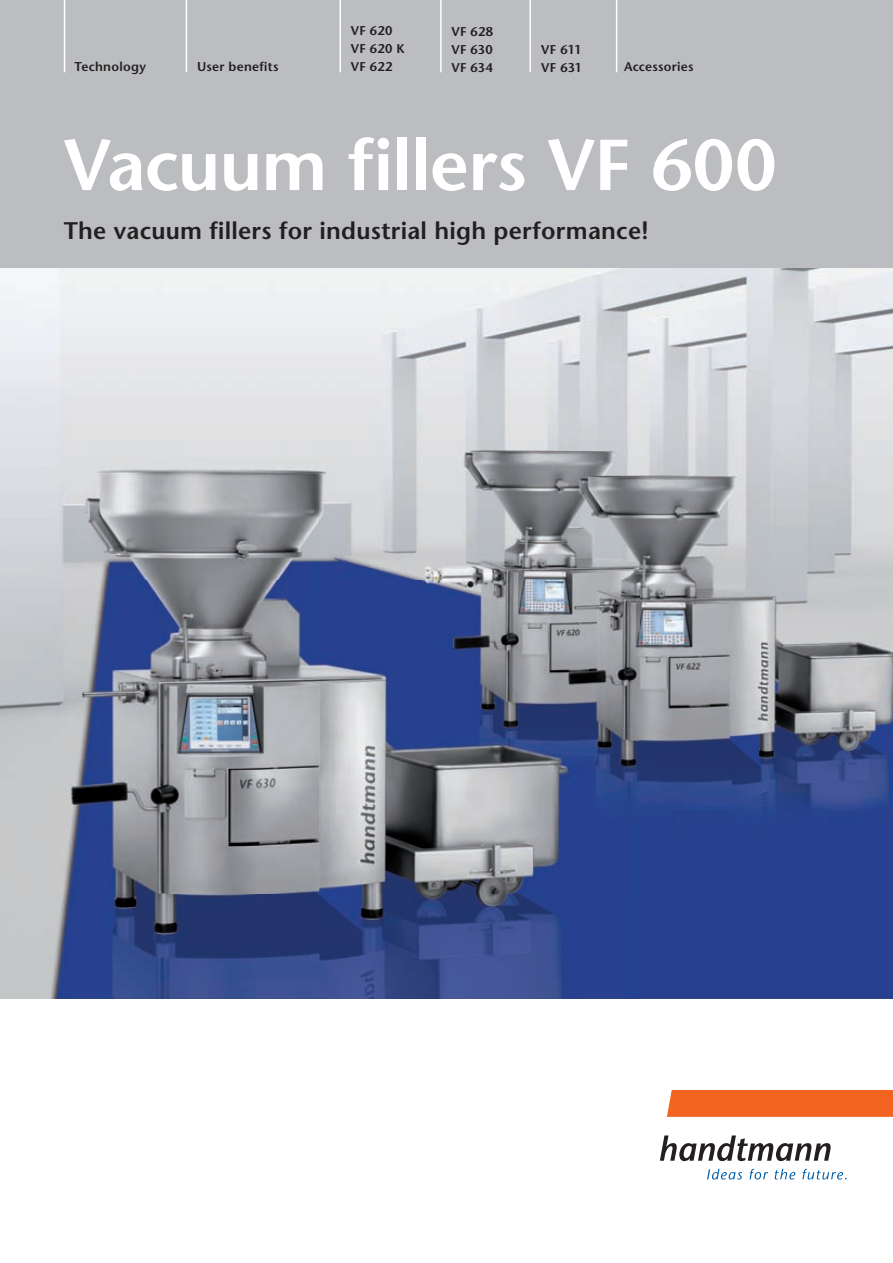
<style>
.page{position:relative;width:893px;height:1263px;background:#fff}
.page>*{position:absolute;margin:0;border:0;box-sizing:border-box;transform-origin:0 0}
.t1{font:600 72px "Stone Sans";letter-spacing:-.01em;color:#fff}
.t2{font:600 24px "Stone Sans";letter-spacing:.01em;color:#231f20}
.t3{font:600 12.75px/18px "Stone Sans";letter-spacing:.025em;color:#231f20;text-align:justify}
.t4{font:600 12.75px/18px "Stone Sans";letter-spacing:-.005em;color:#231f20}
</style>
<div class="page">
<img style="left:0;top:268px;width:893px;height:731px">
<div style="left:0;top:0;width:893px;height:268px;background:#bcbdc0"></div>
<hr style="left:64px;top:0;width:1px;height:72px;background:#fff">
<hr style="left:440px;top:0;width:2px;height:72px;background:#fff">
<hr style="left:529px;top:0;width:2px;height:72px;background:#fff">
<hr style="left:616px;top:0;width:1px;height:72px;background:#fff">
<hr style="left:339px;top:0;width:2px;height:72px;background:#fff">
<hr style="left:186px;top:0;width:1px;height:72px;background:#fff">
<div style="left:667px;top:1090px;width:226px;height:27px;background:#f36421"></div>
<svg style="left:660px;top:1135px;width:171px;height:26px"></svg>
<svg style="left:707px;top:1169px;width:35px;height:10px"></svg>
<svg style="left:749px;top:1169px;width:19px;height:10px"></svg>
<svg style="left:774px;top:1169px;width:21px;height:10px"></svg>
<svg style="left:802px;top:1169px;width:45px;height:10px"></svg>
<p class="t3" style="left:74px;top:59px;width:73px">Technology</p>
<p class="t3" style="left:351px;top:23px;width:55px">VF 620<br>VF 620 K</p>
<p class="t3" style="left:197px;top:59px;width:83px">User benefits</p>
<p class="t3" style="left:351px;top:59px;width:43px">VF 622</p>
<p class="t3" style="left:451px;top:24px;width:43px">VF 628<br>VF 630<br>VF 634</p>
<p class="t4" style="left:541px;top:42px;width:42px">VF 611<br>VF 631</p>
<p class="t3" style="left:624px;top:59px;width:71px">Accessories</p>
<h1 class="t1" style="left:64px;top:137px;width:714px">Vacuum fillers VF 600</h1>
<h2 class="t2" style="left:64px;top:221px;width:586px">The vacuum fillers for industrial high performance!</h2>
</div>
